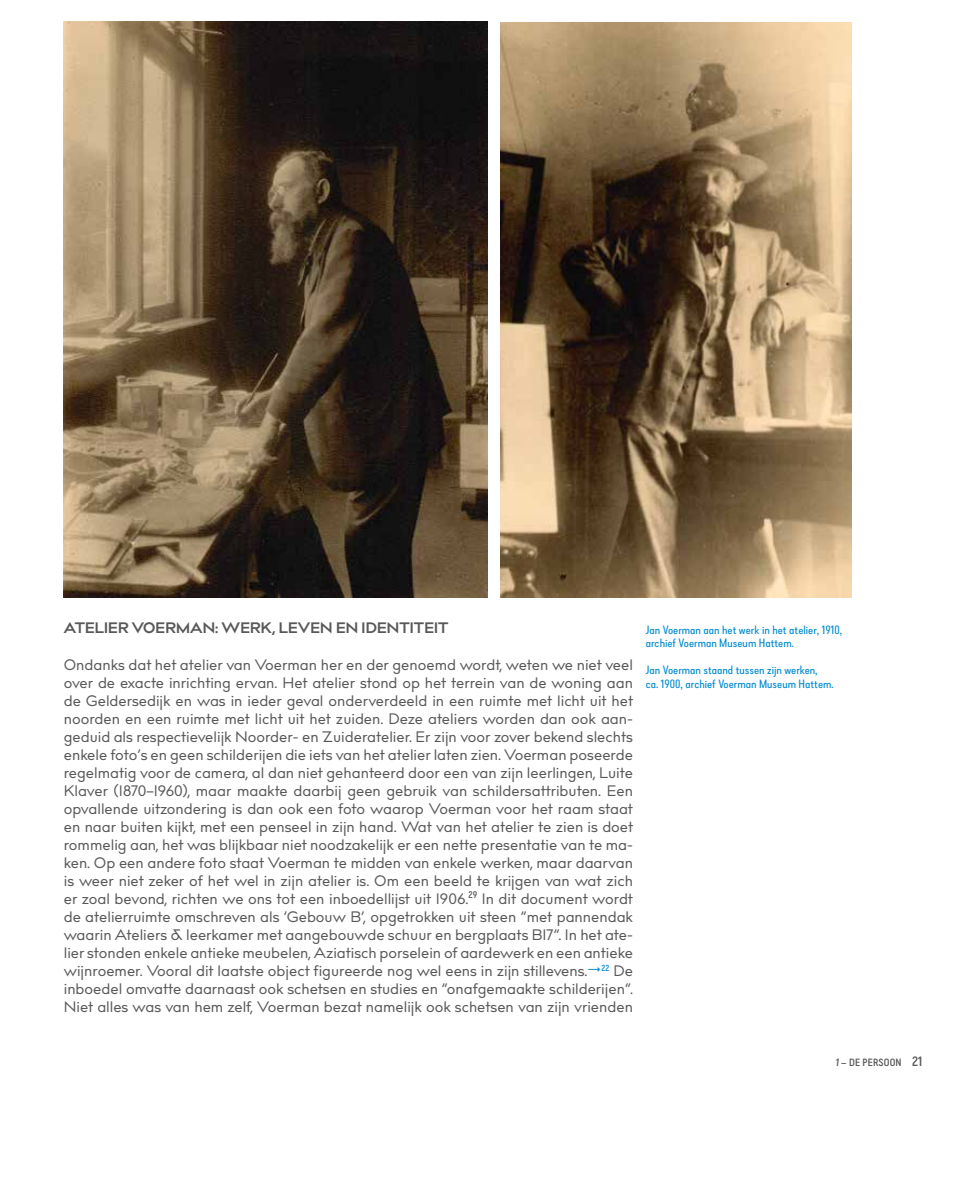
<style>
.page{position:relative;width:978px;height:1191px;background:#fff}
.page>*{position:absolute;margin:0;border:0;box-sizing:border-box;transform-origin:0 0}
.t1{font:15px/18px "billcorporatemedium";color:#58585a;text-align:justify}
.t2{font:700 15px "billcorporatemedium";letter-spacing:.01em;color:#58585a}
.t3{font:12px/13.5px "Falena";color:#008bd0}
.t4{font:500 10.5px "Falena";letter-spacing:.01em;color:#58585a}
.s1{font-family:"Arrows";font-size:18px;color:#008bd0}
.s2{font-style:italic}
.s3{font-size:13.5px}
</style>
<div class="page">
<img style="left:64px;top:21px;width:423px;height:576px">
<img style="left:500px;top:22px;width:351px;height:575px">
<p class="t2" style="left:64px;top:617px;width:386px">ATELIER VOERMAN: WERK, LEVEN EN IDENTITEIT</p>
<p class="t1" style="left:64px;top:656px;width:571px">Ondanks dat het atelier van Voerman her en der genoemd wordt, weten we niet veel over de exacte inrichting ervan. Het atelier stond op het terrein van de woning aan de Geldersedijk en was in ieder geval onderverdeeld in een ruimte met licht uit het noorden en een ruimte met licht uit het zuiden. Deze ateliers worden dan ook aan&shy;geduid als respectievelijk Noorder- en Zuideratelier. Er zijn voor zover bekend slechts enkele foto’s en geen schilderijen die iets van het atelier laten zien. Voerman poseerde regelmatig voor de camera, al dan niet gehanteerd door een van zijn leerlingen, Luite Klaver (1870–1960), maar maakte daarbij geen gebruik van schildersattributen. Een opvallende uitzondering is dan ook een foto waarop Voerman voor het raam staat en naar buiten kijkt, met een penseel in zijn hand. Wat van het atelier te zien is doet rommelig aan, het was blijkbaar niet noodzakelijk er een nette presentatie van te ma&shy;ken. Op een andere foto staat Voerman te midden van enkele werken, maar daarvan is weer niet zeker of het wel in zijn atelier is. Om een beeld te krijgen van wat zich er zoal bevond, richten we ons tot een inboedellijst uit 1906.<sup>29</sup> In dit document wordt de atelierruimte omschreven als ‘Gebouw B’, opgetrokken uit steen “met pannendak waarin Ateliers &amp; leerkamer met aangebouwde schuur en bergplaats B17”. In het ate&shy;lier stonden enkele antieke meubelen, Aziatisch porselein of aardewerk en een antieke wijnroemer. Vooral dit laatste object figureerde nog wel eens in zijn stillevens.<span class="s1">I</span><sup>22</sup> De inboedel omvatte daarnaast ook schetsen en studies en “onafgemaakte schilderijen”.<br>Niet alles was van hem zelf, Voerman bezat namelijk ook schetsen van zijn vrienden</p>
<p class="t3" style="left:646px;top:623px;width:198px">Jan Voerman aan het werk in het atelier, 1910, archief Voerman Museum Hattem.</p>
<p class="t3" style="left:646px;top:664px;width:189px">Jan Voerman staand tussen zijn werken,<br>ca. 1900, archief Voerman Museum Hattem.</p>
<p class="t4" style="left:836px;top:1055px;width:88px"><span class="s2">1</span> — DE PERSOON <span class="s3">21</span></p>
</div>
